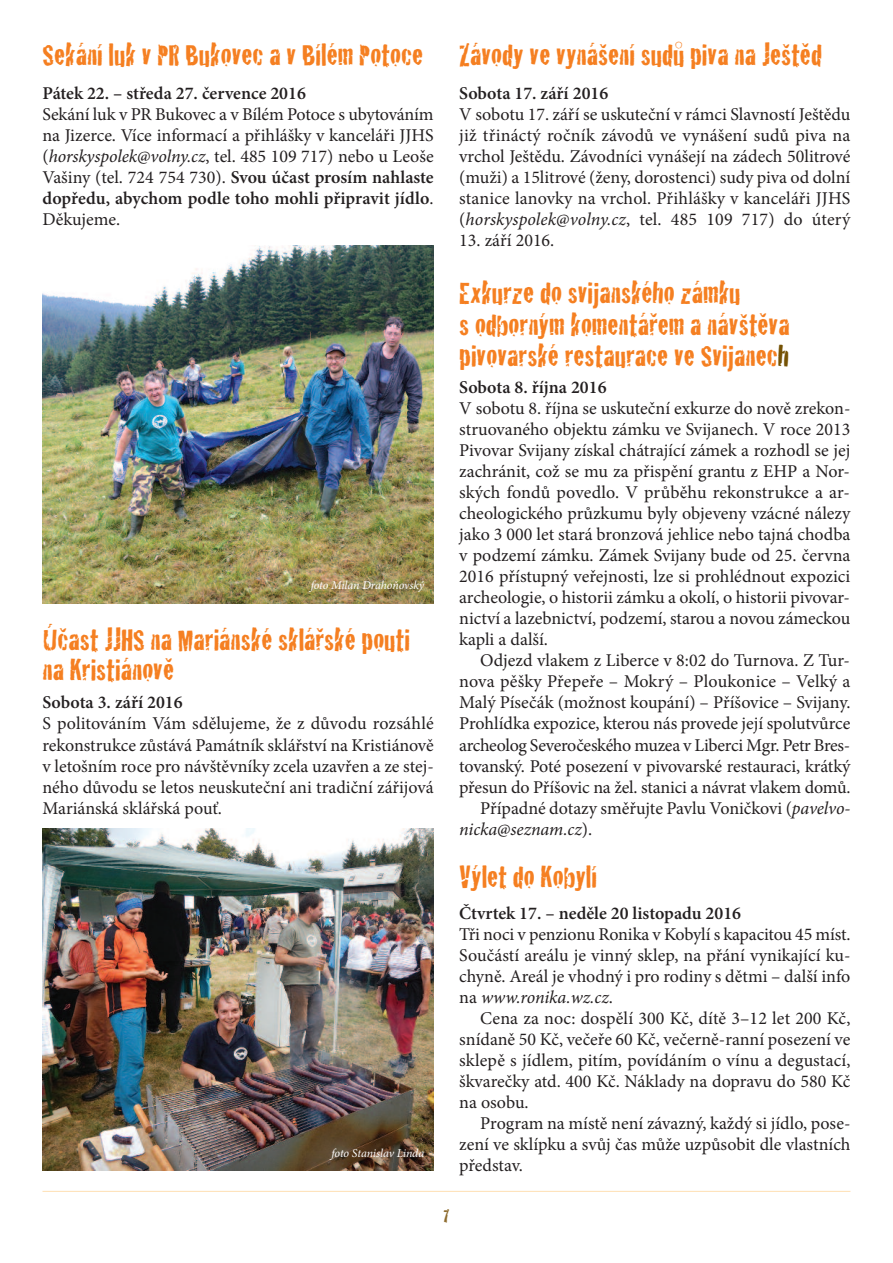
<style>
.page{position:relative;width:893px;height:1263px;background:#fff}
.page>*{position:absolute;margin:0;border:0;box-sizing:border-box;transform-origin:0 0}
.t1{font:31.5px/31.5px "Cracked";color:#f57f21}
.t2{font:18px/21px "Minion Pro";color:#231f20;text-align:justify}
.t3{font:600 18px "Minion Pro";color:#231f20}
.t4{font:italic 18px "Minion Pro";letter-spacing:-.005em;color:#231f20}
.t5{font:18px "Cracked";color:#8d6b2d}
.t6{font:italic 12px "Minion Pro";letter-spacing:-.01em;color:#fff}
.s1{font-style:italic}
.s2{font-weight:600}
.s3{color:#755204}
.s4{font-style:normal}
</style>
<div class="page">
<hr style="left:43px;top:1191px;width:807px;height:1px;background:#fedfb2">
<img style="left:43px;top:246px;width:391px;height:358px">
<img style="left:43px;top:829px;width:391px;height:341px">
<h1 class="t1" style="left:43px;top:39px;width:382px">Sekání luk v PR Bukovec a v Bílém Potoce</h1>
<p class="t3" style="left:43px;top:87px;width:265px">Pátek 22. – středa 27. července 2016</p>
<p class="t2" style="left:43px;top:106px;width:393px">Sekání luk v PR Bukovec a v Bílém Potoce s ubytováním na Jizerce. Více informací a přihlášky v kanceláři JJHS (<span class="s1">horskyspolek@volny.cz</span>, tel. 485 109 717) nebo u Leoše Vašiny (tel. 724 754 730). <span class="s2">Svou účast prosím nahlaste dopředu, abychom podle toho mohli připravit jídlo</span>.<br>Děkujeme.</p>
<p class="t6" style="left:311px;top:581px;width:115px">foto Milan Drahoňovský</p>
<h1 class="t1" style="left:43px;top:625px;width:369px;line-height:30px">Účast JJHS na Mariánské sklářské pouti na Kristiánově</h1>
<p class="t3" style="left:43px;top:696px;width:142px">Sobota 3. září 2016</p>
<p class="t2" style="left:43px;top:715px;width:393px">S politováním Vám sdělujeme, že z důvodu rozsáhlé rekonstrukce zůstává Památník sklářství na Kristiánově v letošním roce pro návštěvníky zcela uzavřen a ze stej&shy;ného důvodu se letos neuskuteční ani tradiční zářijová Mariánská sklářská pouť.</p>
<p class="t6" style="left:331px;top:1148px;width:94px">foto Stanislav Linda</p>
<h1 class="t1" style="left:459px;top:39px;width:364px">Závody ve vynášení sudů piva na Ještěd</h1>
<p class="t3" style="left:459px;top:87px;width:151px">Sobota 17. září 2016</p>
<p class="t2" style="left:459px;top:106px;width:393px">V sobotu 17. září se uskuteční v rámci Slavností Ještědu již třináctý ročník závodů ve vynášení sudů piva na vrchol Ještědu. Závodníci vynášejí na zádech 50litrové (muži) a 15litrové (ženy, dorostenci) sudy piva od dolní stanice lanovky na vrchol. Přihlášky v kanceláři JJHS (<span class="s1">horskyspolek@volny.cz</span>, tel. 485 109 717) do úterý</p>
<p class="t2" style="left:459px;top:232px;width:97px">13. září 2016.</p>
<h1 class="t1" style="left:459px;top:277px;width:332px">Exkurze do svijanského zámku<br>s odborným komentářem a návštěva pivovarské restaurace ve Svijanec<span class="s3">h</span></h1>
<p class="t3" style="left:459px;top:381px;width:149px">Sobota 8. října 2016</p>
<p class="t2" style="left:459px;top:400px;width:393px">V sobotu 8. října se uskuteční exkurze do nově zrekon&shy;struovaného objektu zámku ve Svijanech. V roce 2013<br>Pivovar Svijany získal chátrající zámek a rozhodl se jej zachránit, což se mu za přispění grantu z EHP a Nor&shy;ských fondů povedlo. V průběhu rekonstrukce a ar&shy;cheologického průzkumu byly objeveny vzácné nálezy jako 3 000 let stará bronzová jehlice nebo tajná chodba v podzemí zámku. Zámek Svijany bude od 25. června 2016 přístupný veřejnosti, lze si prohlédnout expozici archeologie, o historii zámku a okolí, o historii pivovar&shy;nictví a lazebnictví, podzemí, starou a novou zámeckou kapli a další.</p>
<p class="t2" style="left:480px;top:652px;width:371px">Odjezd vlakem z Liberce v 8:02 do Turnova. Z Tur-</p>
<p class="t2" style="left:459px;top:673px;width:393px">nova pěšky Přepeře – Mokrý – Ploukonice – Velký a</p>
<p class="t2" style="left:459px;top:694px;width:393px">Malý Písečák (možnost koupání) – Příšovice – Svijany.</p>
<p class="t2" style="left:459px;top:715px;width:393px">Prohlídka expozice, kterou nás provede její spolutvůrce</p>
<p class="t2" style="left:459px;top:736px;width:393px">archeolog Severočeského muzea v Liberci Mgr. Petr Bres-</p>
<p class="t2" style="left:459px;top:757px;width:393px">tovanský. Poté posezení v pivovarské restauraci, krátký</p>
<p class="t2" style="left:459px;top:778px;width:393px">přesun do Příšovic na žel. stanici a návrat vlakem domů.</p>
<p class="t2" style="left:480px;top:799px;width:372px">Případné dotazy směřujte Pavlu Voničkovi (<span class="s1">pavelvo-</span></p>
<p class="t4" style="left:459px;top:822px;width:135px">nicka@seznam.cz<span class="s4">).</span></p>
<h1 class="t1" style="left:459px;top:861px;width:139px">Výlet do Kobylí</h1>
<p class="t3" style="left:459px;top:906px;width:283px">Čtvrtek 17. – neděle 20 listopadu 2016</p>
<p class="t2" style="left:459px;top:925px;width:393px">Tři noci v penzionu Ronika v Kobylí s kapacitou 45 míst.<br>Součástí areálu je vinný sklep, na přání vynikající ku&shy;chyně. Areál je vhodný i pro rodiny s dětmi – další info na <span class="s1">www.ronika.wz.cz</span>.</p>
<p class="t2" style="left:459px;top:1009px;width:393px;text-indent:21px">Cena za noc: dospělí 300 Kč, dítě 3–12 let 200 Kč, snídaně 50 Kč, večeře 60 Kč, večerně-ranní posezení ve sklepě s jídlem, pitím, povídáním o vínu a degustací, škvarečky atd. 400 Kč. Náklady na dopravu do 580 Kč na osobu.</p>
<p class="t2" style="left:459px;top:1114px;width:393px;text-indent:21px">Program na místě není závazný, každý si jídlo, pose&shy;zení ve sklípku a svůj čas může uzpůsobit dle vlastních představ.</p>
<p class="t5" style="left:443px;top:1207px;width:8px">7</p>
</div>
